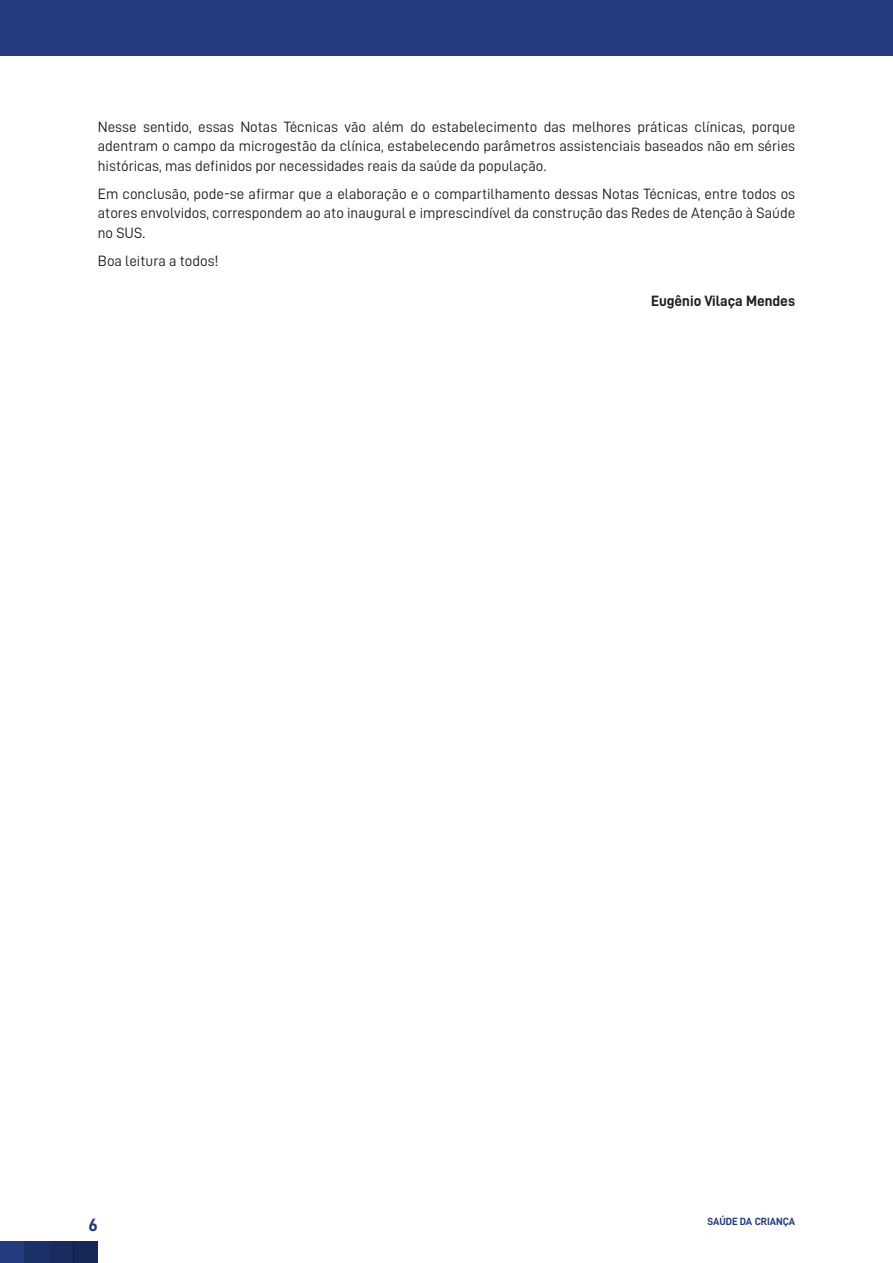
<style>
.page{position:relative;width:893px;height:1263px;background:#fff}
.page>*{position:absolute;margin:0;border:0;box-sizing:border-box;transform-origin:0 0}
.t1{font:18px "D DIN Bold";color:#243c7f}
.Texto{font:15px/19.5px "D DIN";color:#231f20;text-align:justify}
.Assinatura{font:15px "D DIN Bold";color:#231f20}
.t2{font:10.5px "D DIN Bold";letter-spacing:-.01em;color:#243c7f}
</style>
<div class="page">
<div style="left:0;top:1242px;width:98px;height:21px;background:#243c7f"></div>
<div style="left:24px;top:1242px;width:25px;height:21px;background:#1d3169"></div>
<div style="left:49px;top:1242px;width:24px;height:21px;background:#1a2c5f"></div>
<div style="left:73px;top:1242px;width:25px;height:21px;background:#172756"></div>
<div style="left:0;top:0;width:893px;height:55px;background:#243c7f"></div>
<p class="Texto" style="left:98px;top:116px;width:699px">Nesse sentido, essas Notas Técnicas vão além do estabelecimento das melhores práticas clínicas, porque adentram o campo da microgestão da clínica, estabelecendo parâmetros assistenciais baseados não em séries históricas, mas definidos por necessidades reais da saúde da população.</p>
<p class="Texto" style="left:98px;top:183px;width:699px">Em conclusão, pode-se afirmar que a elaboração e o compartilhamento dessas Notas Técnicas, entre todos os atores envolvidos, correspondem ao ato inaugural e imprescindível da construção das Redes de Atenção à Saúde no SUS.</p>
<p class="Texto" style="left:98px;top:250px;width:122px">Boa leitura a todos!</p>
<p class="Assinatura" style="left:651px;top:293px;width:146px">Eugênio Vilaça Mendes</p>
<p class="t1" style="left:89px;top:1215px;width:11px">6</p>
<p class="t2" style="left:707px;top:1216px;width:89px">SAÚDE DA CRIANÇA</p>
</div>
